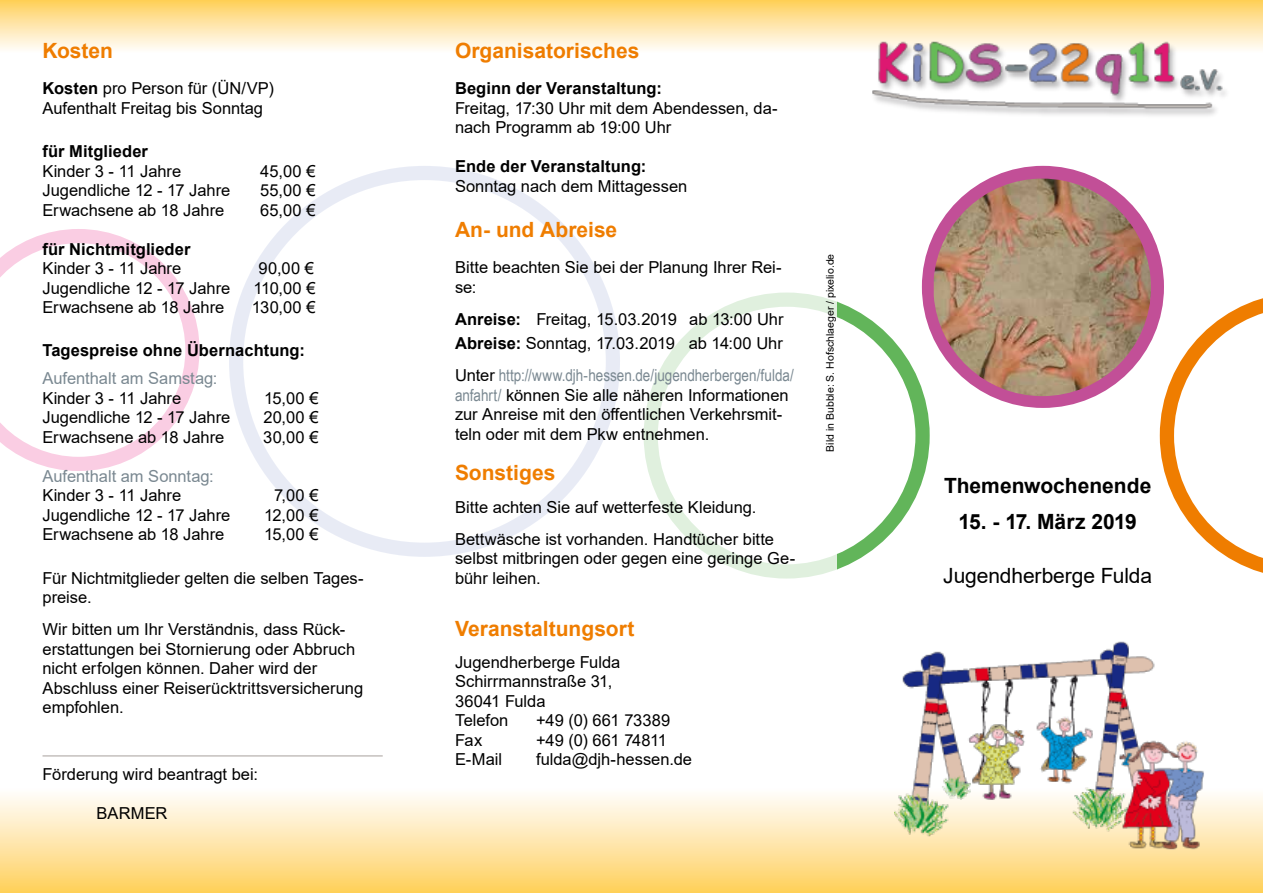
<style>
.page{position:relative;width:1263px;height:893px;background:#fff}
.page>*{position:absolute;margin:0;border:0;box-sizing:border-box;transform-origin:0 0}
.t1{font:700 21px "Arial";color:#ef7d00}
.t2{font:700 21px "Arial";color:#000}
.t3{font:21px "Arial";letter-spacing:-.005em;color:#000}
.t4{font:16.5px/19.5px "Arial";color:#000}
.t5{font:700 16.5px "Arial";letter-spacing:.005em;color:#000}
.t6{font:16.5px "Arial Narrow";color:#7a8891}
.t7{font:16.5px "Arial";letter-spacing:-.005em;color:#7a8891}
.t8{font:16.5px "Arial";letter-spacing:-.03em;color:#000}
.t9{font:10.5px "Arial";color:#000}
.s1{font-weight:700}
.s2{font-family:"Arial";color:#000}
.s3{font-family:"Arial Narrow";color:#7a8891}
</style>
<div class="page">
<div style="left:0;top:0;width:1263px;height:53px;background:linear-gradient(to bottom,#ffd05b,#fffeff)"></div>
<div style="left:0;top:787px;width:1263px;height:106px;background:linear-gradient(to bottom,#fff,#ffd15e)"></div>
<svg style="left:838px;top:298px;width:92px;height:271px"></svg>
<div style="left:922px;top:166px;width:242px;height:242px;border:14px solid #c24f97;border-radius:50%"></div>
<svg style="left:1160px;top:293px;width:103px;height:280px"></svg>
<svg style="left:0;top:229px;width:200px;height:242px"></svg>
<div style="left:229px;top:166px;width:391px;height:391px;border:14px solid #8e9ed1;border-radius:50%"></div>
<svg style="left:644px;top:293px;width:194px;height:285px"></svg>
<img style="left:868px;top:39px;width:364px;height:77px">
<img style="left:894px;top:641px;width:312px;height:209px">
<hr style="left:43px;top:755px;width:340px;height:2px;background:#c5c0bd">
<img style="left:934px;top:179px;width:217px;height:217px;border-radius:106px">
<p class="t1" style="left:43px;top:36px;width:72px">Kosten</p>
<p class="t4" style="left:43px;top:79px;width:233px"><span class="s1">Kosten</span> pro Person für (ÜN/VP)<br>Aufenthalt Freitag bis Sonntag</p>
<p class="t5" style="left:43px;top:140px;width:107px">für Mitglieder</p>
<p class="t4" style="left:43px;top:161px;width:140px">Kinder 3 - 11 Jahre</p>
<p class="t4" style="left:260px;top:161px;width:57px">45,00 €</p>
<p class="t4" style="left:43px;top:180px;width:189px">Jugendliche 12 - 17 Jahre</p>
<p class="t4" style="left:260px;top:180px;width:57px">55,00 €</p>
<p class="t4" style="left:43px;top:200px;width:183px">Erwachsene ab 18 Jahre</p>
<p class="t4" style="left:260px;top:200px;width:57px">65,00 €</p>
<p class="t5" style="left:43px;top:237px;width:150px">für Nichtmitglieder</p>
<p class="t4" style="left:43px;top:258px;width:140px">Kinder 3 - 11 Jahre</p>
<p class="t4" style="left:259px;top:258px;width:57px">90,00 €</p>
<p class="t4" style="left:43px;top:278px;width:189px">Jugendliche 12 - 17 Jahre</p>
<p class="t4" style="left:253px;top:278px;width:64px">110,00 €</p>
<p class="t4" style="left:43px;top:297px;width:183px">Erwachsene ab 18 Jahre</p>
<p class="t4" style="left:252px;top:297px;width:65px">130,00 €</p>
<p class="t5" style="left:43px;top:339px;width:264px">Tagespreise ohne Übernachtung:</p>
<p class="t7" style="left:43px;top:367px;width:176px">Aufenthalt am Samstag:</p>
<p class="t4" style="left:43px;top:388px;width:140px">Kinder 3 - 11 Jahre</p>
<p class="t4" style="left:264px;top:388px;width:56px">15,00 €</p>
<p class="t4" style="left:43px;top:408px;width:189px">Jugendliche 12 - 17 Jahre</p>
<p class="t4" style="left:263px;top:408px;width:57px">20,00 €</p>
<p class="t4" style="left:43px;top:427px;width:183px">Erwachsene ab 18 Jahre</p>
<p class="t4" style="left:263px;top:427px;width:57px">30,00 €</p>
<p class="t7" style="left:43px;top:465px;width:173px">Aufenthalt am Sonntag:</p>
<p class="t4" style="left:43px;top:486px;width:140px">Kinder 3 - 11 Jahre</p>
<p class="t4" style="left:274px;top:486px;width:46px">7,00 €</p>
<p class="t4" style="left:43px;top:505px;width:189px">Jugendliche 12 - 17 Jahre</p>
<p class="t4" style="left:264px;top:505px;width:56px">12,00 €</p>
<p class="t4" style="left:43px;top:525px;width:183px">Erwachsene ab 18 Jahre</p>
<p class="t4" style="left:264px;top:525px;width:56px">15,00 €</p>
<p class="t4" style="left:43px;top:568px;width:323px">Für Nichtmitglieder gelten die selben Tages&shy;preise.</p>
<p class="t4" style="left:43px;top:620px;width:322px">Wir bitten um Ihr Verständnis, dass Rück&shy;erstattungen bei Stornierung oder Abbruch nicht erfolgen können. Daher wird der Abschluss einer Reiserücktrittsversicherung empfohlen.</p>
<p class="t4" style="left:43px;top:765px;width:217px">Förderung wird beantragt bei:</p>
<p class="t4" style="left:97px;top:804px;width:72px">BARMER</p>
<p class="t1" style="left:455px;top:36px;width:186px">Organisatorisches</p>
<p class="t5" style="left:455px;top:77px;width:208px">Beginn der Veranstaltung:</p>
<p class="t4" style="left:455px;top:98px;width:324px">Freitag, 17:30 Uhr mit dem Abendessen, da&shy;nach Programm ab 19:00 Uhr</p>
<p class="t5" style="left:455px;top:155px;width:193px">Ende der Veranstaltung:</p>
<p class="t4" style="left:455px;top:176px;width:234px">Sonntag nach dem Mittagessen</p>
<p class="t1" style="left:455px;top:215px;width:164px">An- und Abreise</p>
<p class="t4" style="left:455px;top:258px;width:328px">Bitte beachten Sie bei der Planung Ihrer Rei&shy;se:</p>
<p class="t4" style="left:455px;top:307px;width:330px;line-height:23.7px"><span class="s1">Anreise:</span> Freitag, 15.03.2019 ab 13:00 Uhr<br><span class="s1">Abreise:</span> Sonntag, 17.03.2019 ab 14:00 Uhr</p>
<p class="t6" style="left:455px;top:363px;width:341px"><span class="s2">Unter</span> http://www.djh-hessen.de/jugendherbergen/fulda/</p>
<p class="t4" style="left:455px;top:385px;width:335px"><span class="s3">anfahrt/</span> können Sie alle näheren Informationen zur Anreise mit den öffentlichen Verkehrsmit&shy;teln oder mit dem Pkw entnehmen.</p>
<p class="t1" style="left:455px;top:458px;width:102px">Sonstiges</p>
<p class="t4" style="left:455px;top:491px;width:321px;line-height:32.2px">Bitte achten Sie auf wetterfeste Kleidung.<br>Bettwäsche ist vorhanden. Handtücher bitte</p>
<p class="t4" style="left:455px;top:549px;width:342px">selbst mitbringen oder gegen eine geringe Ge&shy;bühr leihen.</p>
<p class="t1" style="left:455px;top:613px;width:181px">Veranstaltungsort</p>
<p class="t4" style="left:455px;top:652px;width:167px">Jugendherberge Fulda<br>Schirrmannstraße 31,<br>36041 Fulda<br>Telefon</p>
<p class="t4" style="left:536px;top:711px;width:136px">+49 (0) 661 73389</p>
<p class="t4" style="left:455px;top:730px;width:29px">Fax</p>
<p class="t8" style="left:536px;top:729px;width:132px">+49 (0) 661 74811</p>
<p class="t4" style="left:455px;top:750px;width:49px">E-Mail</p>
<p class="t4" style="left:536px;top:750px;width:158px">fulda@djh-hessen.de</p>
<p class="t9" style="left:823px;top:452px;width:199px;rotate:-90deg">Bild in Bubble: S. Hofschlaeger / pixelio.de</p>
<p class="t2" style="left:944px;top:471px;width:209px">Themenwochenende</p>
<p class="t2" style="left:958px;top:507px;width:180px">15. - 17. März 2019</p>
<p class="t3" style="left:943px;top:561px;width:210px">Jugendherberge Fulda</p>
</div>
